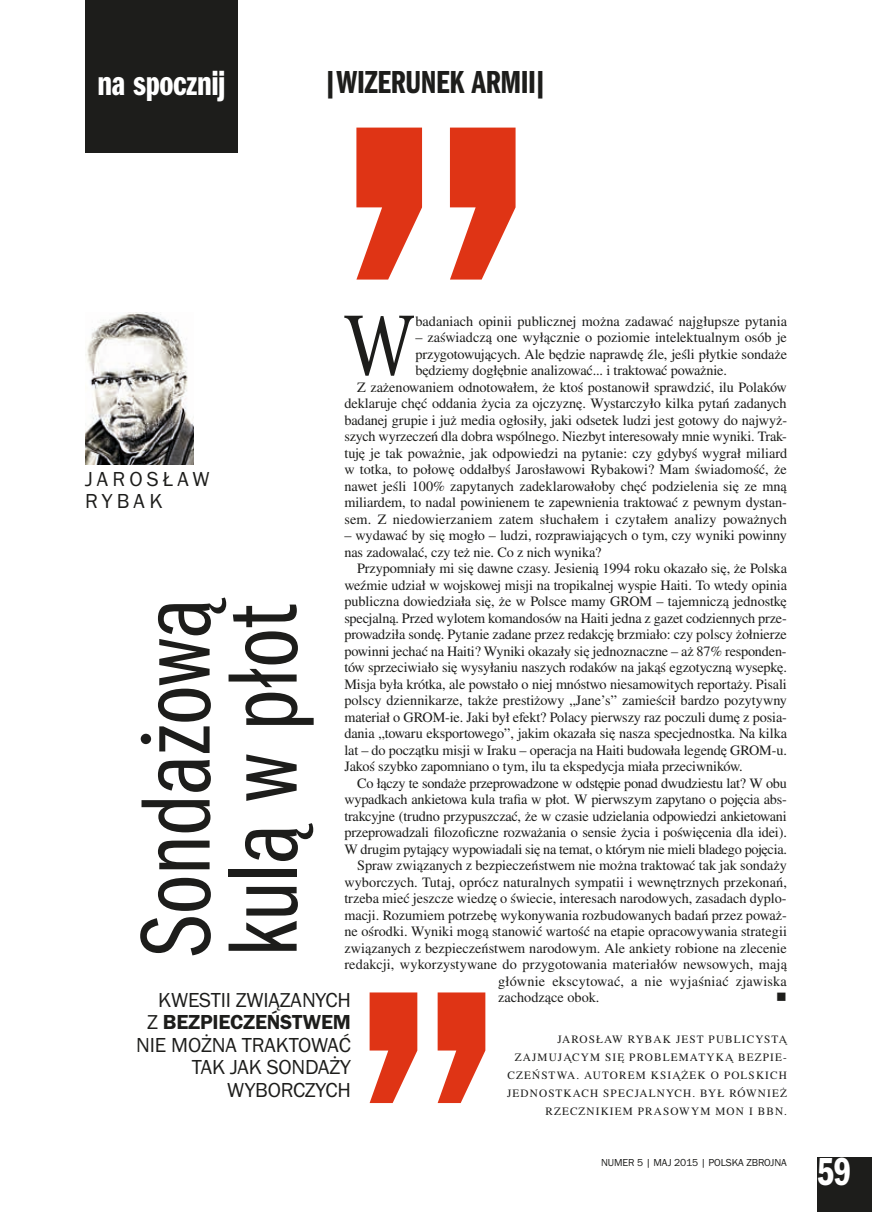
<style>
.page{position:relative;width:872px;height:1212px;background:#fff}
.page>*{position:absolute;margin:0;border:0;box-sizing:border-box;transform-origin:0 0}
.t1{font:102px/87px "Franklin Got URWTCE Boo Com";letter-spacing:-.005em;color:#1d1d1b}
.t2{font:85.05px "Classic Cnd EFN";color:#1d1d1b}
.t3{font:40.5px "Franklin Got URWTCE Dem Com";color:#fff}
.t4{font:36px "Franklin Got URWTCE Dem Com";letter-spacing:-.015em;color:#fff}
.t5{font:33px "Franklin Got URWTCE Dem Com";letter-spacing:-.015em;color:#1d1d1b}
.t6{font:21px/22.5px "Franklin Got URWTCE Boo";letter-spacing:-.01em;color:#1d1d1b;text-align:right}
.t7{font:21px "Franklin Got URWTCE Dem";letter-spacing:-.01em;color:#1d1d1b}
.t8{font:21px/22.5px "Franklin Got URWTCE Boo";letter-spacing:.2em;color:#1d1d1b}
.t9{font:14.25px/16.5px "Nimbus Rom No 9 LCE";letter-spacing:-.005em;color:#1d1d1b}
.t10{font:14.25px "Nimbus Rom No 9 LCE";letter-spacing:.02em;color:#1d1d1b}
.t11{font:14.25px "Wingdings";color:#1d1d1b}
.t12{font:11.25px/18px "Nimbus Rom No 9 LCE";letter-spacing:.1em;color:#1d1d1b;text-align:right}
.t13{font:10.5px "Franklin Got URWTCE Boo";letter-spacing:-.01em;color:#1d1d1b}
.s1{font-family:"Franklin Got URWTCE Boo"}
</style>
<div class="page">
<div style="left:817px;top:1158px;width:55px;height:54px;background:#1d1d1b"></div>
<svg style="left:356px;top:128px;width:159px;height:152px"></svg>
<svg style="left:369px;top:992px;width:116px;height:111px"></svg>
<img style="left:85px;top:313px;width:109px;height:151px">
<div style="left:85px;top:0;width:152px;height:152px;background:#1d1d1b"></div>
<h3 class="t4" style="left:98px;top:63px;width:130px">na spocznij</h3>
<h3 class="t5" style="left:322px;top:63px;width:228px">|WIZERUNEK ARMII|</h3>
<h2 class="t2" style="left:344px;top:295px;width:71px">W</h2>
<p class="t9" style="left:415px;top:313px;width:373px">badaniach opinii publicznej można zadawać najgłupsze pytania</p>
<p class="t9" style="left:415px;top:329px;width:373px">– zaświadczą one wyłącznie o poziomie intelektualnym osób je</p>
<p class="t9" style="left:415px;top:346px;width:373px">przygotowujących. Ale będzie naprawdę źle, jeśli płytkie sondaże</p>
<p class="t9" style="left:415px;top:362px;width:313px">będziemy dogłębnie analizować... i traktować poważnie.</p>
<p class="t9" style="left:357px;top:379px;width:431px">Z zażenowaniem odnotowałem, że ktoś postanowił sprawdzić, ilu Polaków</p>
<p class="t9" style="left:344px;top:395px;width:444px">deklaruje chęć oddania życia za ojczyznę. Wystarczyło kilka pytań zadanych</p>
<p class="t9" style="left:344px;top:412px;width:444px">badanej grupie i już media ogłosiły, jaki odsetek ludzi jest gotowy do najwyż-</p>
<p class="t9" style="left:344px;top:428px;width:444px">szych wyrzeczeń dla dobra wspólnego. Niezbyt interesowały mnie wyniki. Trak-</p>
<p class="t9" style="left:344px;top:445px;width:444px">tuję je tak poważnie, jak odpowiedzi na pytanie: czy gdybyś wygrał miliard</p>
<p class="t9" style="left:344px;top:461px;width:444px">w totka, to połowę oddałbyś Jarosławowi Rybakowi? Mam świadomość, że</p>
<p class="t9" style="left:344px;top:478px;width:444px">nawet jeśli 100% zapytanych zadeklarowałoby chęć podzielenia się ze mną</p>
<p class="t9" style="left:344px;top:494px;width:444px">miliardem, to nadal powinienem te zapewnienia traktować z pewnym dystan-</p>
<p class="t9" style="left:344px;top:511px;width:444px">sem. Z niedowierzaniem zatem słuchałem i czytałem analizy poważnych</p>
<p class="t9" style="left:344px;top:527px;width:444px">– wydawać by się mogło – ludzi, rozprawiających o tym, czy wyniki powinny nas zadowalać, czy też nie. Co z nich wynika?</p>
<p class="t9" style="left:344px;top:560px;width:444px;text-align:justify;text-indent:13px">Przypomniały mi się dawne czasy. Jesienią 1994 roku okazało się, że Polska weźmie udział w wojskowej misji na tropikalnej wyspie Haiti. To wtedy opinia publiczna dowiedziała się, że w Polsce mamy GROM – tajemniczą jednostkę specjalną. Przed wylotem komandosów na Haiti jedna z gazet codziennych prze&shy;prowadziła sondę. Pytanie zadane przez redakcję brzmiało: czy polscy żołnierze powinni jechać na Haiti? Wyniki okazały się jednoznaczne – aż 87% responden&shy;tów sprzeciwiało się wysyłaniu naszych rodaków na jakąś egzotyczną wysepkę.<br>Misja była krótka, ale powstało o niej mnóstwo niesamowitych reportaży. Pisali polscy dziennikarze, także prestiżowy „Jane’s” zamieścił bardzo pozytywny materiał o GROM-ie. Jaki był efekt? Polacy pierwszy raz poczuli dumę z posia&shy;dania „towaru eksportowego”, jakim okazała się nasza specjednostka. Na kilka lat – do początku misji w Iraku – operacja na Haiti budowała legendę GROM-u.<br>Jakoś szybko zapomniano o tym, ilu ta ekspedycja miała przeciwników.</p>
<p class="t9" style="left:357px;top:775px;width:431px">Co łączy te sondaże przeprowadzone w odstępie ponad dwudziestu lat? W obu</p>
<p class="t9" style="left:344px;top:791px;width:444px">wypadkach ankietowa kula trafia w płot. W pierwszym zapytano o pojęcia abs-</p>
<p class="t9" style="left:344px;top:808px;width:444px">trakcyjne (trudno przypuszczać, że w czasie udzielania odpowiedzi ankietowani</p>
<p class="t9" style="left:344px;top:824px;width:444px">przeprowadzali filozoficzne rozważania o sensie życia i poświęcenia dla idei).</p>
<p class="t9" style="left:344px;top:841px;width:444px">W drugim pytający wypowiadali się na temat, o którym nie mieli bladego pojęcia.</p>
<p class="t9" style="left:357px;top:857px;width:431px">Spraw związanych z bezpieczeństwem nie można traktować tak jak sondaży</p>
<p class="t9" style="left:344px;top:874px;width:444px">wyborczych. Tutaj, oprócz naturalnych sympatii i wewnętrznych przekonań,</p>
<p class="t9" style="left:344px;top:890px;width:444px">trzeba mieć jeszcze wiedzę o świecie, interesach narodowych, zasadach dyplo-</p>
<p class="t9" style="left:344px;top:907px;width:444px">macji. Rozumiem potrzebę wykonywania rozbudowanych badań przez poważ-</p>
<p class="t9" style="left:344px;top:923px;width:444px">ne ośrodki. Wyniki mogą stanowić wartość na etapie opracowywania strategii</p>
<p class="t9" style="left:344px;top:940px;width:444px">związanych z bezpieczeństwem narodowym. Ale ankiety robione na zlecenie</p>
<p class="t9" style="left:344px;top:956px;width:444px">redakcji, wykorzystywane do przygotowania materiałów newsowych, mają</p>
<p class="t10" style="left:498px;top:972px;width:290px">głównie ekscytować, a nie wyjaśniać zjawiska</p>
<p class="t9" style="left:498px;top:989px;width:103px">zachodzące obok.</p>
<h3 class="t8" style="left:85px;top:468px;width:126px">JAROSŁAW<br>RYBAK</h3>
<h1 class="t1" style="left:134px;top:957px;width:361px;rotate:-90deg">Sondażową kulą w płot</h1>
<h3 class="t6" style="left:158px;top:989px;width:194px">KWESTII ZWIĄZANYCH</h3>
<h3 class="t7" style="left:147px;top:1010px;width:205px"><span class="s1">Z</span> BEZPIECZEŃSTWEM</h3>
<h3 class="t6" style="left:136px;top:1034px;width:216px">NIE MOŻNA TRAKTOWAĆ<br>TAK JAK SONDAŻY<br>WYBORCZYCH</h3>
<p class="t11" style="left:776px;top:989px;width:12px">■</p>
<p class="t12" style="left:507px;top:1030px;width:281px">JAROSŁAW RYBAK JEST PUBLICYSTĄ ZAJMUJĄCYM SIĘ PROBLEMATYKĄ BEZPIE-CZEŃSTWA. AUTOREM KSIĄŻEK O POLSKICH JEDNOSTKACH SPECJALNYCH. BYŁ RÓWNIEŻ RZECZNIKIEM PRASOWYM MON I BBN.</p>
<p class="t13" style="left:601px;top:1156px;width:187px">NUMER 5 | MAJ 2015 | POLSKA ZBROJNA</p>
<h3 class="t3" style="left:817px;top:1148px;width:36px">59</h3>
</div>
